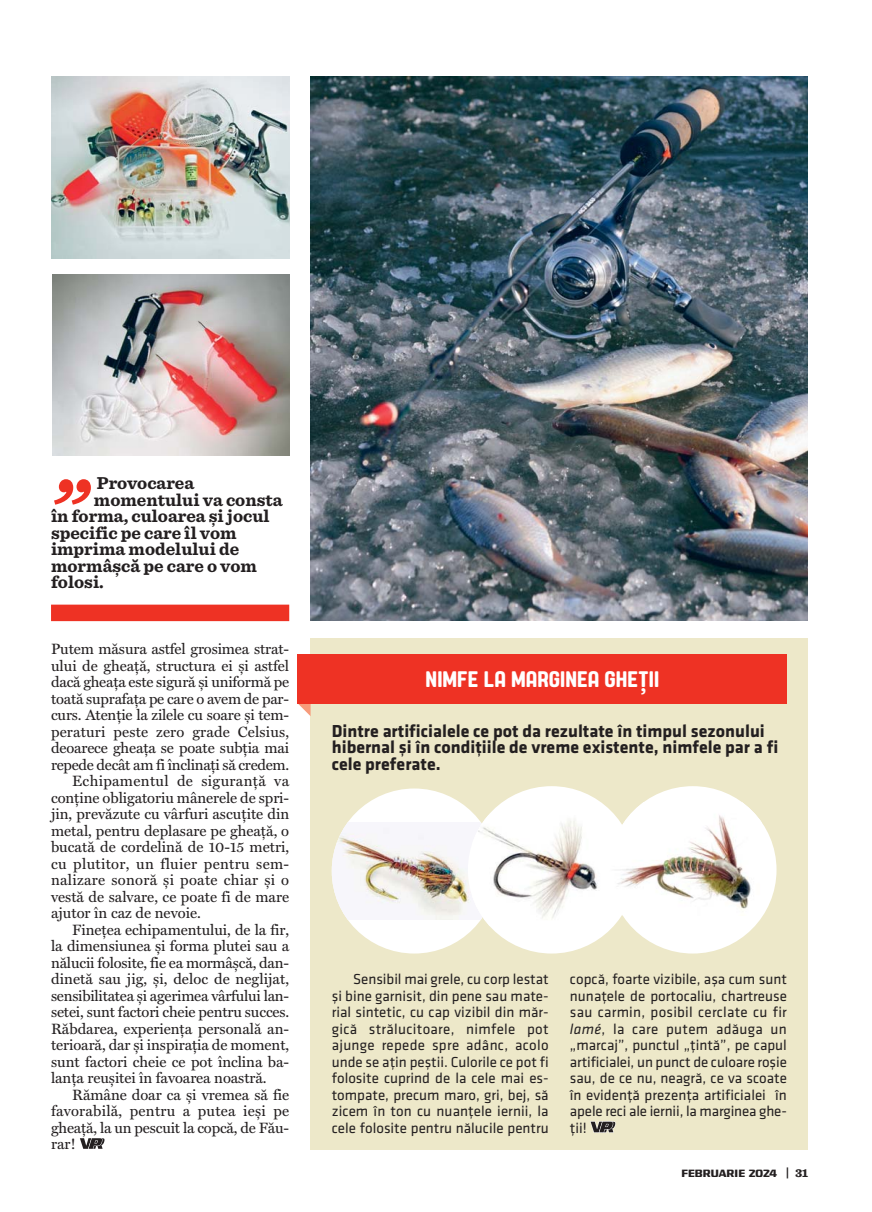
<style>
.page{position:relative;width:872px;height:1212px;background:#fff}
.page>*{position:absolute;margin:0;border:0;box-sizing:border-box;transform-origin:0 0}
.t1{font:600 condensed 22.5px "Yoshida Soft";color:#fff}
.t2{font:700 18px/16.5px "Klavika Rom";color:#231f20}
.t3{font:700 18px "Sentinel Rom";color:#231f20}
.t4{font:15px "Miller Text";letter-spacing:-.005em;color:#231f20}
.t5{font:15px/16.5px "Klavika Rom";color:#231f20;text-align:justify}
.t6{font:15px "Miller Text";letter-spacing:.02em;color:#231f20}
.t7{font:15px "Miller Text";letter-spacing:.015em;color:#231f20}
.t8{font:700 10.5px "Isotope";letter-spacing:-.05em;color:#231f20}
.s1{font-style:italic}
.s2{font-family:"Sentinel Rom";font-weight:900;font-size:12px}
</style>
<div class="page">
<svg style="left:80px;top:1138px;width:25px;height:11px"></svg>
<img style="left:310px;top:77px;width:498px;height:544px">
<div style="left:310px;top:638px;width:498px;height:511px;background:#ede8c9"></div>
<svg style="left:298px;top:704px;width:12px;height:12px"></svg>
<div style="left:298px;top:654px;width:489px;height:50px;background:#ee3224"></div>
<svg style="left:590px;top:1121px;width:25px;height:12px"></svg>
<div style="left:332px;top:788px;width:165px;height:165px;background:#fff;border-radius:50%"></div>
<img style="left:332px;top:823px;width:139px;height:96px">
<div style="left:468px;top:786px;width:167px;height:167px;background:#fff;border-radius:50%"></div>
<img style="left:476px;top:816px;width:122px;height:109px">
<div style="left:609px;top:786px;width:167px;height:167px;background:#fff;border-radius:50%"></div>
<img style="left:609px;top:802px;width:152px;height:108px">
<img style="left:51px;top:77px;width:238px;height:181px">
<img style="left:52px;top:275px;width:237px;height:180px">
<div style="left:51px;top:605px;width:238px;height:16px;background:#ee3224"></div>
<svg style="left:54px;top:479px;width:37px;height:26px"></svg>
<p class="t3" style="left:97px;top:477px;width:99px">Provocarea</p>
<p class="t3" style="left:94px;top:493px;width:190px">momentului va consta</p>
<p class="t3" style="left:51px;top:510px;width:220px">în forma, culoarea și jocul</p>
<p class="t3" style="left:51px;top:526px;width:187px">specific pe care îl vom</p>
<p class="t3" style="left:51px;top:543px;width:190px">imprima modelului de</p>
<p class="t3" style="left:51px;top:559px;width:207px">mormâșcă pe care o vom</p>
<p class="t3" style="left:51px;top:576px;width:54px">folosi.</p>
<p class="t4" style="left:51px;top:643px;width:239px">Putem măsura astfel grosimea strat-</p>
<p class="t4" style="left:51px;top:659px;width:240px">ului de gheață, structura ei și astfel</p>
<p class="t4" style="left:51px;top:676px;width:240px">dacă gheața este sigură și uniformă pe</p>
<p class="t4" style="left:51px;top:692px;width:239px">toată suprafața pe care o avem de par-</p>
<p class="t4" style="left:51px;top:709px;width:239px">curs. Atenție la zilele cu soare și tem-</p>
<p class="t4" style="left:51px;top:725px;width:240px">peraturi peste zero grade Celsius,</p>
<p class="t4" style="left:51px;top:742px;width:240px">deoarece gheața se poate subția mai</p>
<p class="t4" style="left:51px;top:758px;width:240px">repede decât am fi înclinați să credem.</p>
<p class="t6" style="left:72px;top:775px;width:218px">Echipamentul de siguranță va</p>
<p class="t4" style="left:51px;top:791px;width:240px">conține obligatoriu mânerele de spri-</p>
<p class="t4" style="left:51px;top:808px;width:240px">jin, prevăzute cu vârfuri ascuțite din</p>
<p class="t4" style="left:51px;top:824px;width:240px">metal, pentru deplasare pe gheață, o</p>
<p class="t4" style="left:51px;top:841px;width:240px">bucată de cordelină de 10-15 metri,</p>
<p class="t6" style="left:51px;top:857px;width:240px">cu plutitor, un fluier pentru sem-</p>
<p class="t6" style="left:51px;top:874px;width:240px">nalizare sonoră și poate chiar și o</p>
<p class="t4" style="left:51px;top:890px;width:240px">vestă de salvare, ce poate fi de mare</p>
<p class="t4" style="left:51px;top:907px;width:151px">ajutor în caz de nevoie.</p>
<p class="t4" style="left:72px;top:923px;width:218px">Finețea echipamentului, de la fir,</p>
<p class="t4" style="left:51px;top:940px;width:240px">la dimensiunea și forma plutei sau a</p>
<p class="t4" style="left:51px;top:956px;width:240px">nălucii folosite, fie ea mormâșcă, dan-</p>
<p class="t4" style="left:51px;top:973px;width:240px">dinetă sau jig, și, deloc de neglijat,</p>
<p class="t4" style="left:51px;top:989px;width:240px">sensibilitatea și agerimea vârfului lan-</p>
<p class="t4" style="left:51px;top:1006px;width:240px">setei, sunt factori cheie pentru succes.</p>
<p class="t4" style="left:51px;top:1022px;width:240px">Răbdarea, experiența personală an-</p>
<p class="t4" style="left:51px;top:1039px;width:240px">terioară, dar și inspirația de moment,</p>
<p class="t4" style="left:51px;top:1055px;width:240px">sunt factori cheie ce pot înclina ba-</p>
<p class="t4" style="left:51px;top:1072px;width:217px">lanța reușitei în favoarea noastră.</p>
<p class="t4" style="left:72px;top:1088px;width:218px">Rămâne doar ca și vremea să fie</p>
<p class="t7" style="left:51px;top:1105px;width:240px">favorabilă, pentru a putea ieși pe</p>
<p class="t4" style="left:51px;top:1121px;width:240px">gheață, la un pescuit la copcă, de Fău-</p>
<p class="t4" style="left:51px;top:1138px;width:26px">rar!</p>
<h1 class="t1" style="left:425px;top:671px;width:235px">NIMFE LA MARGINEA GHEȚII</h1>
<p class="t2" style="left:332px;top:724px;width:448px">Dintre artificialele ce pot da rezultate în timpul sezonului hibernal și în condițiile de vreme existente, nimfele par a fi cele preferate.</p>
<p class="t5" style="left:332px;top:972px;width:218px;text-indent:21px">Sensibil mai grele, cu corp lestat și bine garnisit, din pene sau mate&shy;rial sintetic, cu cap vizibil din măr&shy;gică strălucitoare, nimfele pot ajunge repede spre adânc, acolo unde se ațin peștii. Culorile ce pot fi folosite cuprind de la cele mai es&shy;tompate, precum maro, gri, bej, să zicem în ton cu nuanțele iernii, la cele folosite pentru nălucile pentru</p>
<p class="t5" style="left:570px;top:972px;width:218px">copcă, foarte vizibile, așa cum sunt nunațele de portocaliu, chartreuse sau carmin, posibil cerclate cu fir <span class="s1">lamé</span>, la care putem adăuga un „marcaj”, punctul „țintă”, pe capul artificialei, un punct de culoare roșie sau, de ce nu, neagră, ce va scoate în evidență prezența artificialei în apele reci ale iernii, la marginea ghe&shy;ții!</p>
<p class="t8" style="left:681px;top:1169px;width:128px">FEBRUARIE 2024 <span class="s2">| 31</span></p>
</div>
